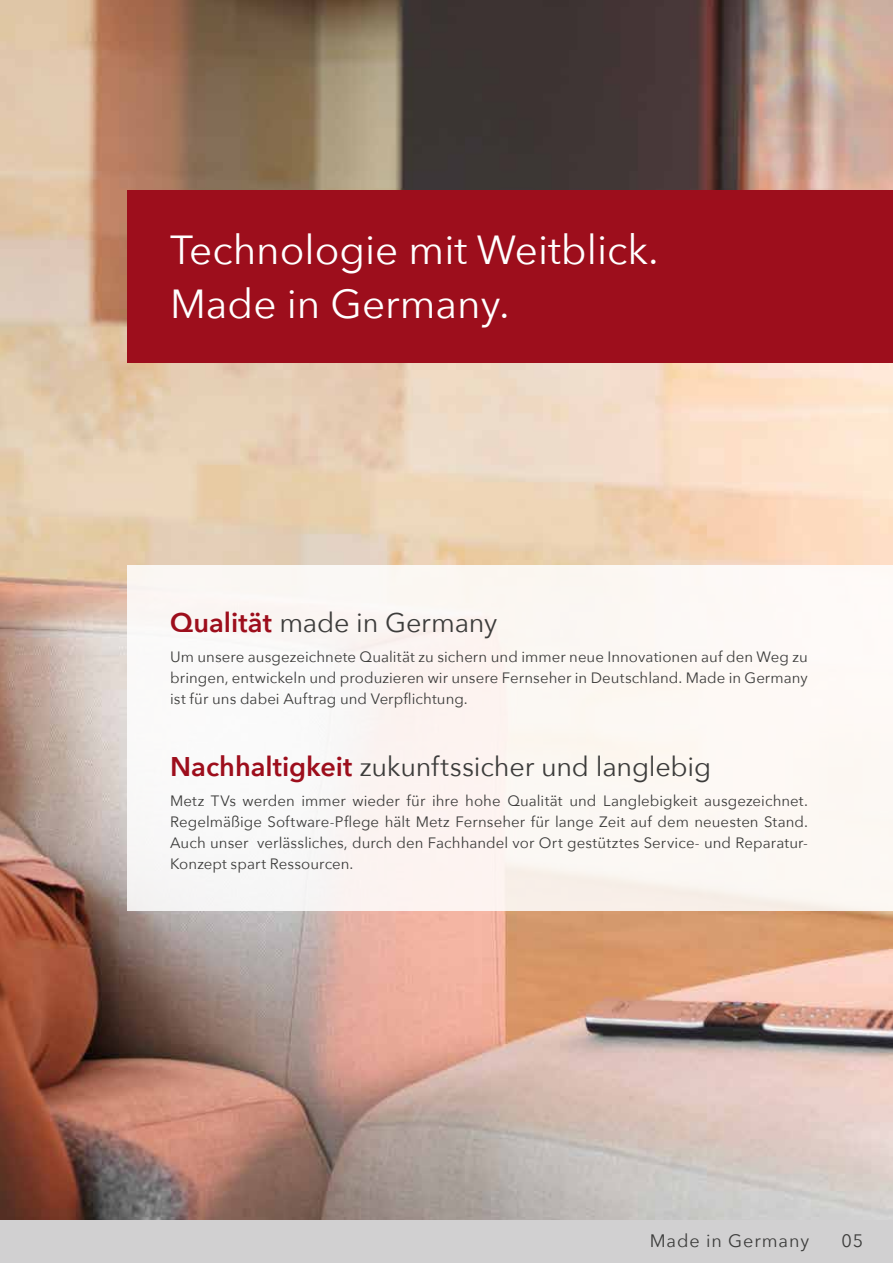
<style>
.page{position:relative;width:893px;height:1263px;background:#fff}
.page>*{position:absolute;margin:0;border:0;box-sizing:border-box;transform-origin:0 0}
.t1{font:40.5px/54px "Avenir Next";color:#fff}
.t2{font:27px "Avenir Next";letter-spacing:-.01em;color:#3c3c3b}
.t3{font:18px "Avenir Next";letter-spacing:.05em;color:#3c3c3b}
.t4{font:15px/21px "Avenir Next";letter-spacing:.005em;color:#3c3c3b;text-align:justify}
.s1{font-weight:600;color:#9d0e1c}
</style>
<div class="page">
<img style="left:0;top:0;width:893px;height:1220px">
<div style="left:0;top:1220px;width:893px;height:43px;background:#d1d0d1"></div>
<div style="left:128px;top:566px;width:765px;height:345px;background:#fbf8f4"></div>
<div style="left:128px;top:190px;width:765px;height:172px;background:#9d0e1c"></div>
<h1 class="t1" style="left:170px;top:221px;width:490px">Technologie mit Weitblick.<br>Made in Germany.</h1>
<h2 class="t2" style="left:170px;top:600px;width:329px"><span class="s1">Qualität</span> made in Germany</h2>
<p class="t4" style="left:170px;top:645px;width:639px">Um unsere ausgezeichnete Qualität zu sichern und immer neue Innovationen auf den Weg zu bringen, entwickeln und produzieren wir unsere Fernseher in Deutschland. Made in Germany ist für uns dabei Auftrag und Verpflichtung.</p>
<h2 class="t2" style="left:170px;top:744px;width:542px"><span class="s1">Nachhaltigkeit</span> zukunftssicher und langlebig</h2>
<p class="t4" style="left:170px;top:789px;width:639px">Metz TVs werden immer wieder für ihre hohe Qualität und Langlebigkeit ausgezeichnet.<br>Regelmäßige Software-Pflege hält Metz Fernseher für lange Zeit auf dem neuesten Stand.<br>Auch unser verlässliches, durch den Fachhandel vor Ort gestütztes Service- und Reparatur-Konzept spart Ressourcen.</p>
<p class="t3" style="left:650px;top:1225px;width:161px">Made in Germany</p>
<p class="t3" style="left:841px;top:1225px;width:23px">05</p>
</div>
